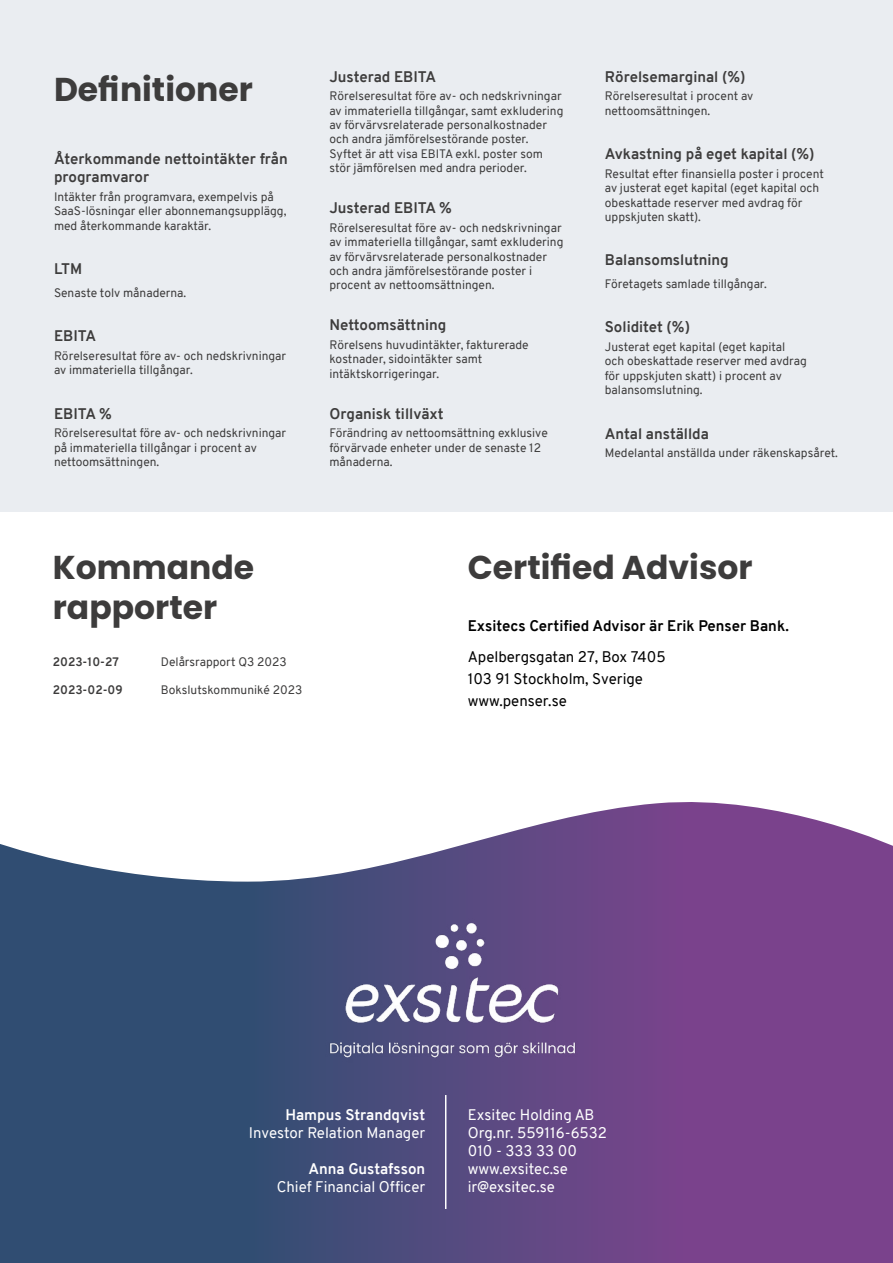
<style>
.page{position:relative;width:893px;height:1263px;background:#fff}
.page>*{position:absolute;margin:0;border:0;box-sizing:border-box;transform-origin:0 0}
.t1{font:700 33px/39.6px "Poppins";color:#3d3c3c}
.t2{font:700 15px/18px "Overpass";color:#3d3c3c}
.t3{font:15px/18px "Overpass";color:#fff}
.t4{font:15px/22.2px "Overpass";color:#000}
.t5{font:700 15px "Overpass";color:#000}
.t6{font:700 15px "Overpass";color:#fff}
.t7{font:12px/14.4px "Overpass";color:#3d3c3c}
.t8{font:700 12px "Overpass";color:#3d3c3c}
</style>
<div class="page">
<svg style="left:0;top:802px;width:893px;height:461px;background:#675a8c"></svg>
<img style="left:320px;top:918px;width:266px;height:147px">
<hr style="left:445px;top:1095px;width:1px;height:114px;background:#fff">
<div style="left:0;top:0;width:893px;height:512px;background:#eaedf1"></div>
<h1 class="t1" style="left:54px;top:70px;width:200px">Definitioner</h1>
<p class="t2" style="left:54px;top:150px;width:235px">Återkommande nettointäkter från programvaror</p>
<p class="t7" style="left:54px;top:190px;width:234px">Intäkter från programvara, exempelvis på<br>SaaS-lösningar eller abonnemangsupplägg, med återkommande karaktär.</p>
<p class="t2" style="left:54px;top:260px;width:30px">LTM</p>
<p class="t7" style="left:54px;top:285px;width:134px">Senaste tolv månaderna.</p>
<p class="t2" style="left:54px;top:327px;width:44px">EBITA</p>
<p class="t7" style="left:54px;top:348px;width:234px">Rörelseresultat före av- och nedskrivningar av immateriella tillgångar.</p>
<p class="t2" style="left:54px;top:404px;width:59px">EBITA %</p>
<p class="t7" style="left:54px;top:426px;width:234px">Rörelseresultat före av- och nedskrivningar på immateriella tillgångar i procent av nettoomsättningen.</p>
<p class="t2" style="left:329px;top:67px;width:108px">Justerad EBITA</p>
<p class="t7" style="left:329px;top:89px;width:235px">Rörelseresultat före av- och nedskrivningar av immateriella tillgångar, samt exkludering av förvärvsrelaterade personalkostnader och andra jämförelsestörande poster.<br>Syftet är att visa EBITA exkl. poster som stör jämförelsen med andra perioder.</p>
<p class="t2" style="left:329px;top:199px;width:124px">Justerad EBITA %</p>
<p class="t7" style="left:329px;top:220px;width:235px">Rörelseresultat före av- och nedskrivningar av immateriella tillgångar, samt exkludering av förvärvsrelaterade personalkostnader och andra jämförelsestörande poster i procent av nettoomsättningen.</p>
<p class="t2" style="left:329px;top:316px;width:118px">Nettoomsättning</p>
<p class="t7" style="left:329px;top:338px;width:201px">Rörelsens huvudintäkter, fakturerade kostnader, sidointäkter samt intäktskorrigeringar.</p>
<p class="t2" style="left:329px;top:404px;width:116px">Organisk tillväxt</p>
<p class="t7" style="left:329px;top:426px;width:220px">Förändring av nettoomsättning exklusive förvärvade enheter under de senaste 12 månaderna.</p>
<p class="t2" style="left:605px;top:67px;width:142px">Rörelsemarginal (%)</p>
<p class="t7" style="left:605px;top:89px;width:150px">Rörelseresultat i procent av nettoomsättningen.</p>
<p class="t2" style="left:605px;top:145px;width:211px">Avkastning på eget kapital (%)</p>
<p class="t7" style="left:605px;top:166px;width:221px">Resultat efter finansiella poster i procent av justerat eget kapital (eget kapital och obeskattade reserver med avdrag för uppskjuten skatt).</p>
<p class="t2" style="left:605px;top:251px;width:125px">Balansomslutning</p>
<p class="t7" style="left:605px;top:276px;width:164px">Företagets samlade tillgångar.</p>
<p class="t2" style="left:605px;top:318px;width:87px">Soliditet (%)</p>
<p class="t7" style="left:605px;top:340px;width:203px">Justerat eget kapital (eget kapital och obeskattade reserver med avdrag för uppskjuten skatt) i procent av balansomslutning.</p>
<p class="t2" style="left:605px;top:424px;width:105px">Antal anställda</p>
<p class="t7" style="left:605px;top:446px;width:234px">Medelantal anställda under räkenskapsåret.</p>
<h1 class="t1" style="left:53px;top:548px;width:203px">Kommande rapporter</h1>
<h1 class="t1" style="left:468px;top:548px;width:286px">Certified Advisor</h1>
<p class="t5" style="left:468px;top:615px;width:323px">Exsitecs Certified Advisor är Erik Penser Bank.</p>
<p class="t4" style="left:468px;top:646px;width:199px">Apelbergsgatan 27, Box 7405<br>103 91 Stockholm, Sverige www.penser.se</p>
<p class="t8" style="left:53px;top:653px;width:68px">2023-10-27</p>
<p class="t7" style="left:161px;top:654px;width:127px">Delårsrapport Q3 2023</p>
<p class="t8" style="left:53px;top:682px;width:71px">2023-02-09</p>
<p class="t7" style="left:161px;top:683px;width:143px">Bokslutskommuniké 2023</p>
<p class="t6" style="left:285px;top:1104px;width:141px">Hampus Strandqvist</p>
<p class="t3" style="left:249px;top:1124px;width:178px">Investor Relation Manager</p>
<p class="t6" style="left:308px;top:1158px;width:118px">Anna Gustafsson</p>
<p class="t3" style="left:277px;top:1178px;width:150px">Chief Financial Officer</p>
<p class="t3" style="left:468px;top:1106px;width:141px">Exsitec Holding AB<br>Org.nr. 559116-6532<br>010 - 333 33 00 www.exsitec.se ir@exsitec.se</p>
</div>
